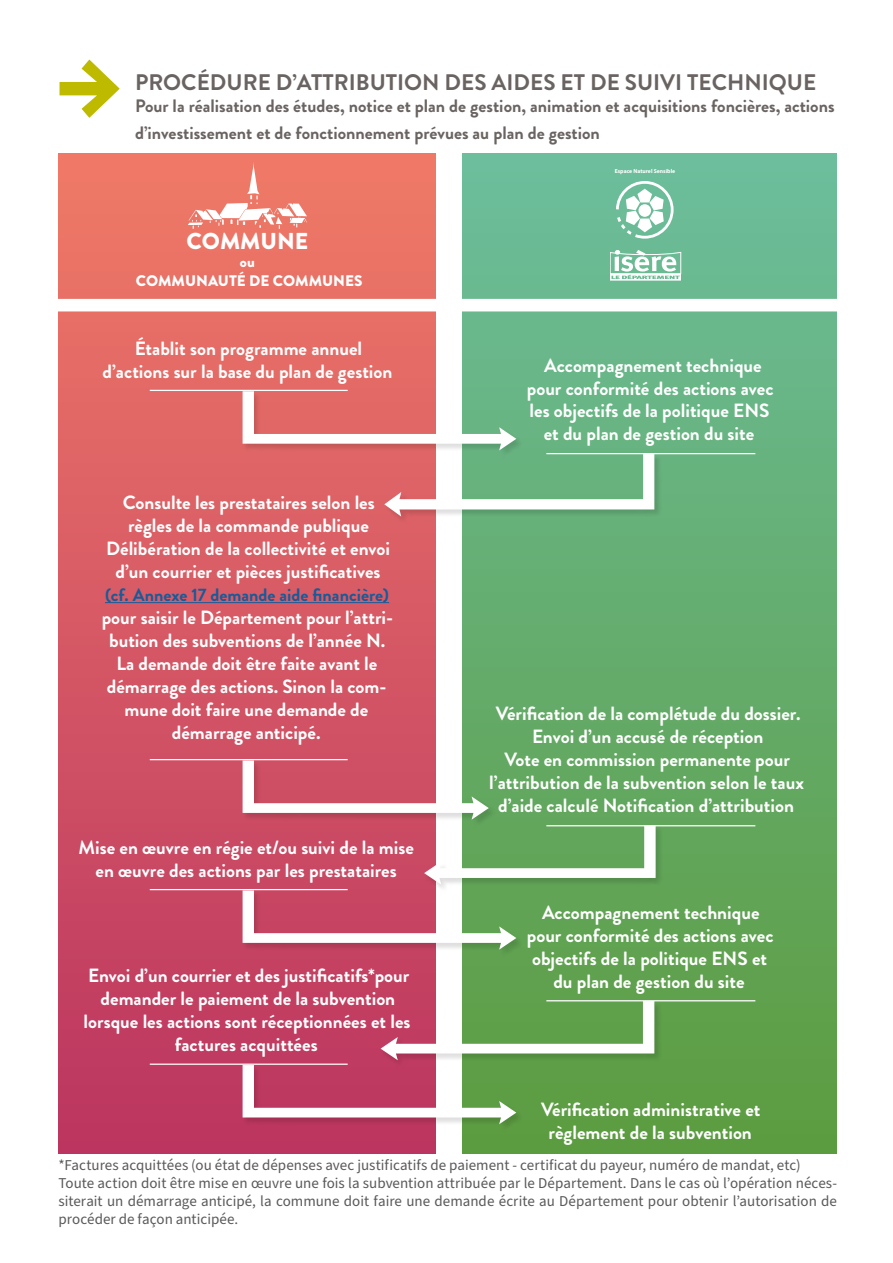
<style>
.page{position:relative;width:893px;height:1263px;background:#fff}
.page>*{position:absolute;margin:0;border:0;box-sizing:border-box;transform-origin:0 0}
.t1{font:900 22.95px "Brandon Grotesque";color:#fff}
.t2{font:700 22.5px "Brandon Grotesque";color:#696361}
.t3{font:700 19.2px/23px "Brandon Grotesque";color:#fff;text-align:center}
.t4{font:700 18px/27px "Brandon Grotesque";color:#696361}
.t5{font:700 18px "Brandon Grotesque";color:#165b9a}
.t6{font:900 15.3px/18.5px "Brandon Grotesque";color:#fff;text-align:center}
.t7{font:15px/18px "Source Sans Pro";color:#5a595a}
.t8{font:700 5.7px "Myriad Pro";color:#fff}
</style>
<div class="page">
<svg style="left:60px;top:60px;width:59px;height:58px"></svg>
<div style="left:58px;top:153px;width:377px;height:1000px;background:linear-gradient(to bottom,#f07b68,#bb3460)"></div>
<div style="left:462px;top:153px;width:374px;height:1000px;background:linear-gradient(to bottom,#6cbe9d,#5d9b3e)"></div>
<svg style="left:610px;top:250px;width:71px;height:31px"></svg>
<svg style="left:616px;top:181px;width:58px;height:58px"></svg>
<div style="left:54px;top:299px;width:784px;height:12px;background:#fff"></div>
<img style="left:382px;top:452px;width:282px;height:74px">
<img style="left:241px;top:389px;width:285px;height:71px">
<svg style="left:243px;top:391px;width:411px;height:126px"></svg>
<hr style="left:546px;top:453px;width:209px;height:1px;background:#fff">
<img style="left:379px;top:999px;width:285px;height:70px">
<hr style="left:546px;top:1000px;width:209px;height:1px;background:#fff">
<hr style="left:546px;top:825px;width:209px;height:1px;background:#fff">
<img style="left:656px;top:824px;width:9px;height:70px">
<hr style="left:150px;top:390px;width:198px;height:1px;background:#fff">
<img style="left:241px;top:1065px;width:285px;height:68px">
<svg style="left:243px;top:1001px;width:411px;height:123px"></svg>
<hr style="left:150px;top:1063px;width:198px;height:2px;background:#fff">
<img style="left:241px;top:888px;width:285px;height:71px">
<hr style="left:150px;top:889px;width:198px;height:1px;background:#fff">
<svg style="left:243px;top:760px;width:413px;height:190px"></svg>
<hr style="left:150px;top:759px;width:198px;height:1px;background:#fff">
<svg style="left:188px;top:162px;width:119px;height:67px"></svg>
<hr style="left:105px;top:602px;width:284px;height:1px;background:#165b9a">
<p class="t2" style="left:135px;top:67px;width:683px">PROCÉDURE D’ATTRIBUTION DES AIDES ET DE SUIVI TECHNIQUE</p>
<p class="t4" style="left:135px;top:93px;width:701px">Pour la réalisation des études, notice et plan de gestion, animation et acquisitions foncières, actions d’investissement et de fonctionnement prévues au plan de gestion</p>
<p class="t1" style="left:187px;top:225px;width:123px">COMMUNE</p>
<p class="t6" style="left:136px;top:253px;width:228px">ou<br>COMMUNAUTÉ DE COMMUNES</p>
<p class="t3" style="left:103px;top:337px;width:291px">Établit son programme annuel d’actions sur la base du plan de gestion</p>
<p class="t3" style="left:106px;top:491px;width:285px">Consulte les prestataires selon les règles de la commande publique Délibération de la collectivité et envoi d’un courrier et pièces justificatives</p>
<p class="t3" style="left:102px;top:606px;width:293px">pour saisir le Département pour l’attri&shy;bution des subventions de l’année N.<br>La demande doit être faite avant le démarrage des actions. Sinon la com&shy;mune doit faire une demande de démarrage anticipé.</p>
<p class="t5" style="left:105px;top:582px;width:286px">(cf. Annexe 17 demande aide financière)</p>
<p class="t3" style="left:79px;top:836px;width:337px">Mise en œuvre en régie et/ou suivi de la mise en œuvre des actions par les prestataires</p>
<p class="t3" style="left:84px;top:964px;width:328px">Envoi d’un courrier et des justificatifs*pour demander le paiement de la subvention lorsque les actions sont réceptionnées et les factures acquittées</p>
<p class="t8" style="left:615px;top:168px;width:62px">Espace Naturel Sensible</p>
<p class="t3" style="left:527px;top:354px;width:248px">Accompagnement technique pour conformité des actions avec les objectifs de la politique ENS et du plan de gestion du site</p>
<p class="t3" style="left:489px;top:702px;width:316px">Vérification de la complétude du dossier.<br>Envoi d’un accusé de réception<br>Vote en commission permanente pour l’attribution de la subvention selon le taux d’aide calculé Notification d’attribution</p>
<p class="t3" style="left:527px;top:901px;width:248px">Accompagnement technique pour conformité des actions avec objectifs de la politique ENS et du plan de gestion du site</p>
<p class="t3" style="left:541px;top:1098px;width:221px">Vérification administrative et règlement de la subvention</p>
<p class="t7" style="left:58px;top:1156px;width:780px">*Factures acquittées (ou état de dépenses avec justificatifs de paiement - certificat du payeur, numéro de mandat, etc)<br>Toute action doit être mise en œuvre une fois la subvention attribuée par le Département. Dans le cas où l’opération néces&shy;siterait un démarrage anticipé, la commune doit faire une demande écrite au Département pour obtenir l’autorisation de procéder de façon anticipée.</p>
</div>
